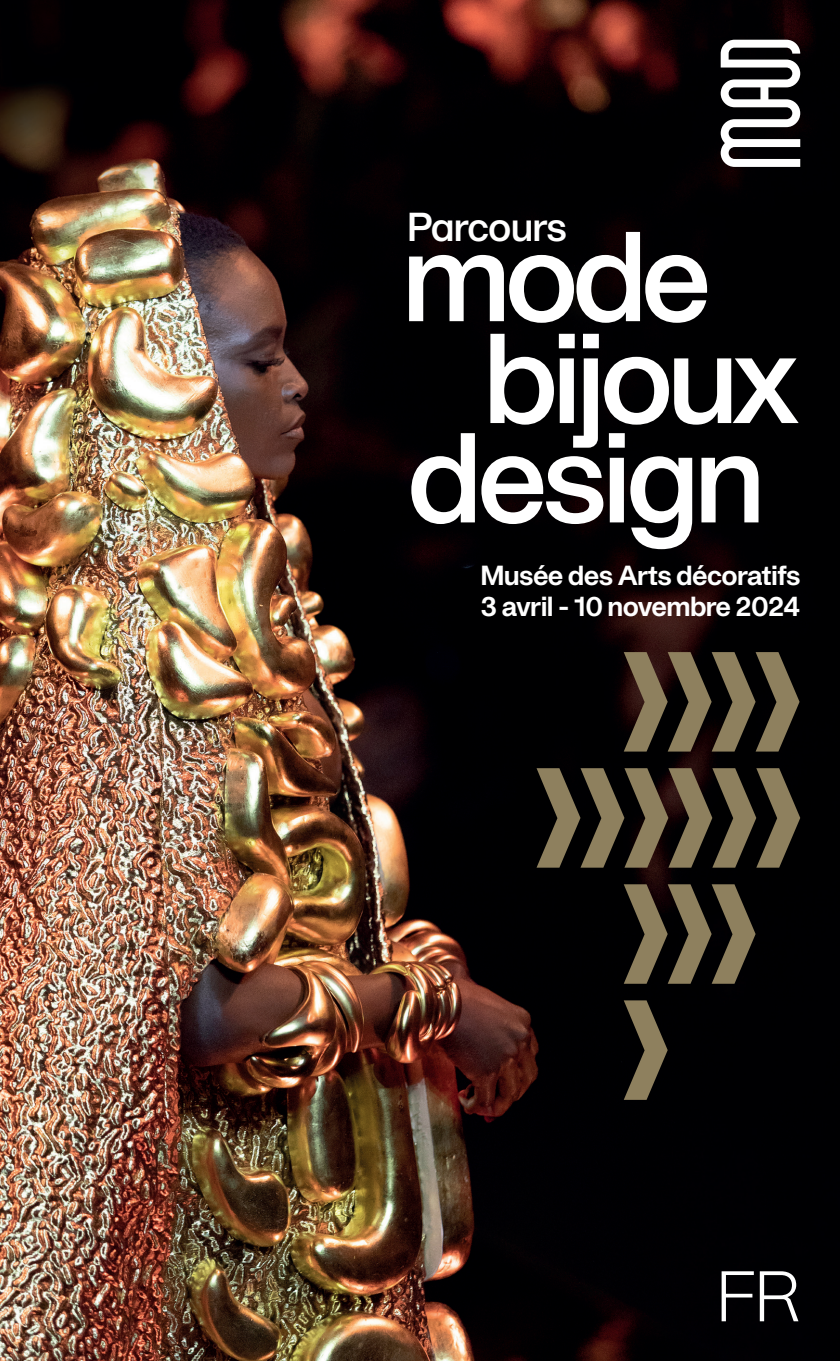
<style>
.page{position:relative;width:840px;height:1361px;background:#fff}
.page>*{position:absolute;margin:0;border:0;box-sizing:border-box;transform-origin:0 0}
.t1{font:125px "APK Protocol Semi Bold";letter-spacing:-.05em;color:#fff}
.t2{font:70px "APK Protocol Light";color:#fff}
.t3{font:39.6px "APK Protocol Semi Bold";letter-spacing:-.03em;color:#fff}
.t4{font:27px/30.4px "APK Protocol Bold";letter-spacing:-.025em;color:#fff}
</style>
<div class="page">
<img style="left:0;top:0;width:839px;height:1361px">
<svg style="left:720px;top:40px;width:79px;height:127px"></svg>
<svg style="left:536px;top:768px;width:263px;height:99px;background:#4c4332"></svg>
<svg style="left:623px;top:884px;width:132px;height:100px;background:#4a4231"></svg>
<svg style="left:623px;top:1000px;width:44px;height:100px;background:#494231"></svg>
<svg style="left:623px;top:652px;width:176px;height:99px;background:#4e4332"></svg>
<h3 class="t3" style="left:407px;top:201px;width:161px">Parcours</h3>
<h1 class="t1" style="left:402px;top:197px;width:311px">mode</h1>
<h1 class="t1" style="left:483px;top:299px;width:320px">bijoux</h1>
<h1 class="t1" style="left:407px;top:398px;width:360px">design</h1>
<p class="t4" style="left:480px;top:560px;width:321px">Musée des Arts décoratifs<br>3 avril - 10 novembre 2024</p>
<h2 class="t2" style="left:716px;top:1252px;width:86px">FR</h2>
</div>
